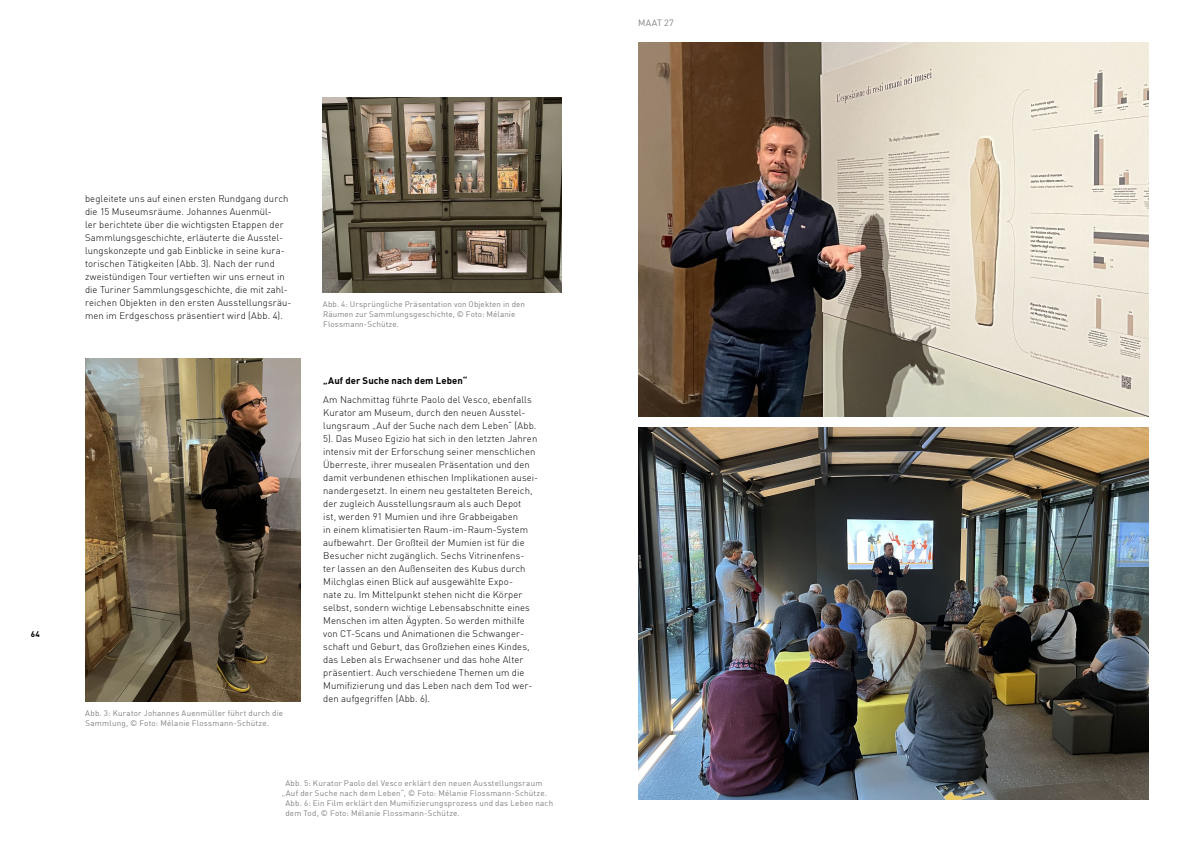
<style>
.page{position:relative;width:1191px;height:842px;background:#fff}
.page>*{position:absolute;margin:0;border:0;box-sizing:border-box;transform-origin:0 0}
.t1{font:300 9.5px/13px "DIN Offc";letter-spacing:.005em;color:#000}
.t2{font:700 9.5px "DIN Offc";letter-spacing:.01em;color:#000}
.t3{font:9px "DIN Offc";letter-spacing:.03em;color:#818080}
.t4{font:8px/10px "DIN Offc";letter-spacing:.025em;color:#818080}
.t5{font:700 8px "DIN Offc";color:#000}
</style>
<div class="page">
<img style="left:638px;top:43px;width:510px;height:373px">
<img style="left:85px;top:358px;width:215px;height:343px">
<img style="left:323px;top:98px;width:238px;height:195px">
<img style="left:638px;top:427px;width:510px;height:372px">
<p class="t5" style="left:31px;top:629px;width:10px">64</p>
<p class="t1" style="left:85px;top:191px;width:208px">begleitete uns auf einen ersten Rundgang durch die 15 Museumsräume. Johannes Auenmül-<br>ler berichtete über die wichtigsten Etappen der Sammlungsgeschichte, erläuterte die Ausstel&shy;lungskonzepte und gab Einblicke in seine kura&shy;torischen Tätigkeiten (Abb. 3). Nach der rund zweistündigen Tour vertieften wir uns erneut in die Turiner Sammlungsgeschichte, die mit zahl&shy;reichen Objekten in den ersten Ausstellungsräu&shy;men im Erdgeschoss präsentiert wird (Abb. 4).</p>
<p class="t4" style="left:85px;top:708px;width:199px">Abb. 3: Kurator Johannes Auenmüller führt durch die<br>Sammlung, © Foto: Mélanie Flossmann-Schütze.</p>
<p class="t4" style="left:323px;top:299px;width:204px">Abb. 4: Ursprüngliche Präsentation von Objekten in den<br>Räumen zur Sammlungsgeschichte, © Foto: Mélanie<br>Flossmann-Schütze.</p>
<p class="t2" style="left:323px;top:374px;width:146px">„Auf der Suche nach dem Leben“</p>
<p class="t1" style="left:323px;top:393px;width:216px">Am Nachmittag führte Paolo del Vesco, ebenfalls Kurator am Museum, durch den neuen Ausstel&shy;lungsraum „Auf der Suche nach dem Leben“ (Abb.<br>5). Das Museo Egizio hat sich in den letzten Jahren intensiv mit der Erforschung seiner menschlichen Überreste, ihrer musealen Präsentation und den damit verbundenen ethischen Implikationen ausei&shy;nandergesetzt. In einem neu gestalteten Bereich, der zugleich Ausstellungsraum als auch Depot<br>ist, werden 91 Mumien und ihre Grabbeigaben<br>in einem klimatisierten Raum-im-Raum-System aufbewahrt. Der Großteil der Mumien ist für die Besucher nicht zugänglich. Sechs Vitrinenfens&shy;ter lassen an den Außenseiten des Kubus durch Milchglas einen Blick auf ausgewählte Expo-<br>nate zu. Im Mittelpunkt stehen nicht die Körper selbst, sondern wichtige Lebensabschnitte eines Menschen im alten Ägypten. So werden mithilfe von CT-Scans und Animationen die Schwanger&shy;schaft und Geburt, das Großziehen eines Kindes, das Leben als Erwachsener und das hohe Alter präsentiert. Auch verschiedene Themen um die Mumifizierung und das Leben nach dem Tod wer&shy;den aufgegriffen (Abb. 6).</p>
<p class="t4" style="left:285px;top:778px;width:258px">Abb. 5: Kurator Paolo del Vesco erklärt den neuen Ausstellungsraum</p>
<p class="t4" style="left:282px;top:788px;width:267px">„Auf der Suche nach dem Leben“, © Foto: Mélanie Flossmann-Schütze.</p>
<p class="t4" style="left:285px;top:798px;width:269px">Abb. 6: Ein Film erklärt den Mumifizierungsprozess und das Leben nach</p>
<p class="t4" style="left:285px;top:808px;width:176px">dem Tod, © Foto: Mélanie Flossmann-Schütze.</p>
<p class="t3" style="left:638px;top:17px;width:37px">MAAT 27</p>
</div>
